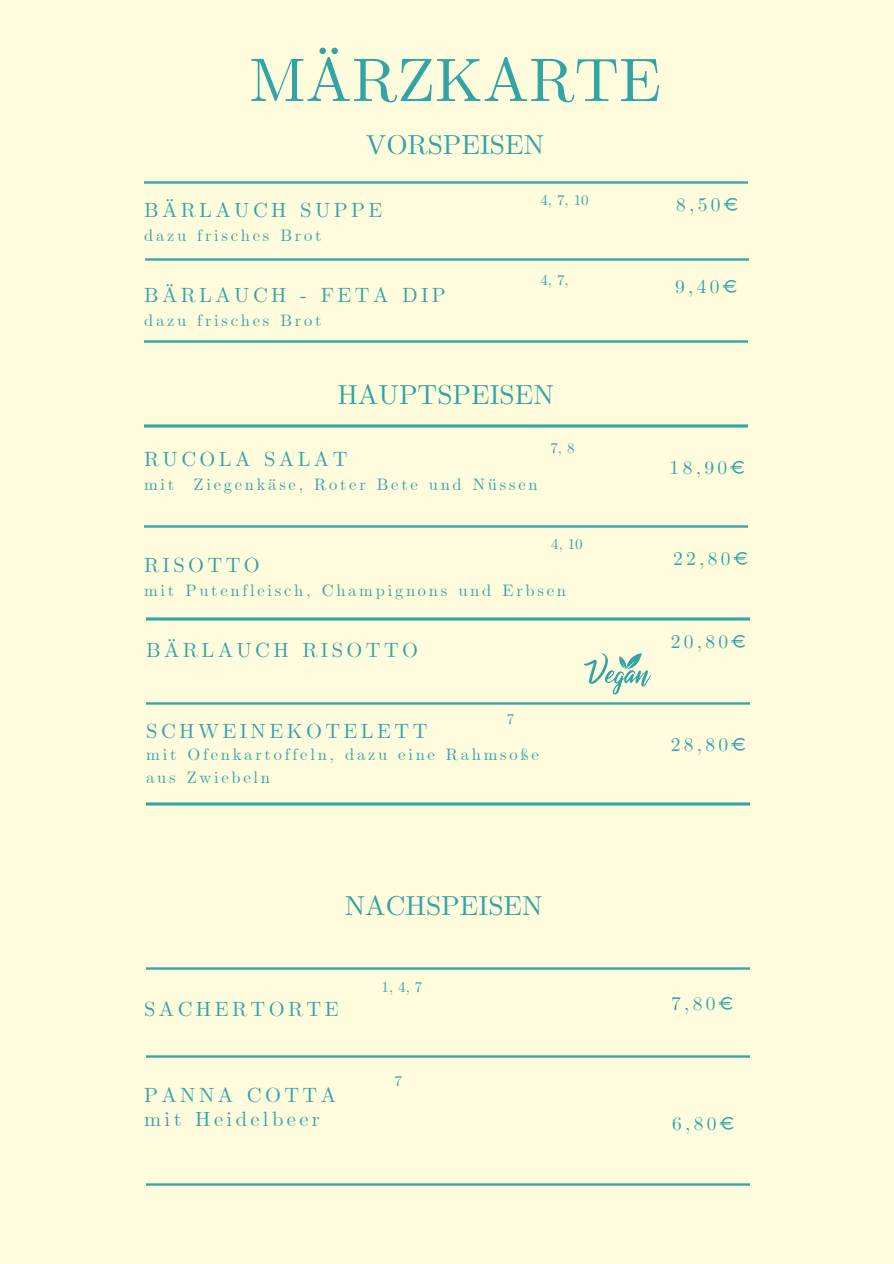
<style>
.page{position:relative;width:894px;height:1264px;background:#fff}
.page>*{position:absolute;margin:0;border:0;box-sizing:border-box;transform-origin:0 0}
.t1{font:61.65px "CMU Serif";color:#31a4a6}
.t2{font:27.3px "CMU Serif";color:#31a4a6}
.t3{font:20.55px/23.7px "CMU Serif";letter-spacing:.165em;color:#31a4a6}
.t4{font:19.5px "CMU Serif";letter-spacing:.165em;color:#31a4a6}
.t5{font:16.5px "CMU Serif";letter-spacing:.17em;color:#31a4a6}
.t6{font:15px "CMU Serif";color:#31a4a6}
</style>
<div class="page">
<div style="left:0;top:0;width:893px;height:1263px;background:#fffcdd"></div>
<img style="left:144px;top:181px;width:603px;height:2px">
<img style="left:144px;top:341px;width:603px;height:2px">
<img style="left:144px;top:425px;width:603px;height:2px">
<img style="left:144px;top:525px;width:603px;height:3px">
<img style="left:145px;top:259px;width:603px;height:2px">
<img style="left:146px;top:618px;width:603px;height:2px">
<img style="left:146px;top:702px;width:603px;height:2px">
<img style="left:146px;top:803px;width:603px;height:2px">
<img style="left:146px;top:1055px;width:603px;height:2px">
<img style="left:146px;top:967px;width:603px;height:2px">
<img style="left:146px;top:1183px;width:603px;height:2px">
<svg style="left:583px;top:653px;width:68px;height:41px"></svg>
<h2 class="t1" style="left:249px;top:43px;width:413px">MÄRZKARTE</h2>
<h2 class="t2" style="left:366px;top:128px;width:180px">VORSPEISEN</h2>
<h2 class="t3" style="left:144px;top:199px;width:240px">BÄRLAUCH SUPPE</h2>
<p class="t5" style="left:144px;top:226px;width:179px">dazu frisches Brot</p>
<p class="t3" style="left:144px;top:285px;width:303px">BÄRLAUCH - FETA DIP</p>
<p class="t5" style="left:144px;top:311px;width:179px">dazu frisches Brot</p>
<p class="t6" style="left:540px;top:191px;width:50px">4, 7, 10</p>
<p class="t6" style="left:540px;top:271px;width:30px">4, 7,</p>
<h3 class="t4" style="left:676px;top:193px;width:63px">8,50€</h3>
<p class="t4" style="left:675px;top:275px;width:63px">9,40€</p>
<h3 class="t2" style="left:337px;top:378px;width:218px">HAUPTSPEISEN</h3>
<p class="t3" style="left:144px;top:448px;width:205px">RUCOLA SALAT</p>
<p class="t5" style="left:144px;top:474px;width:395px">mit Ziegenkäse, Roter Bete und Nüssen</p>
<p class="t6" style="left:550px;top:438px;width:26px">7, 8</p>
<p class="t6" style="left:551px;top:534px;width:33px">4, 10</p>
<p class="t3" style="left:144px;top:554px;width:117px">RISOTTO</p>
<h3 class="t5" style="left:144px;top:580px;width:423px">mit Putenfleisch, Champignons und Erbsen</h3>
<p class="t3" style="left:146px;top:639px;width:273px">BÄRLAUCH RISOTTO</p>
<h3 class="t6" style="left:506px;top:710px;width:9px">7</h3>
<p class="t3" style="left:146px;top:720px;width:282px">SCHWEINEKOTELETT</p>
<h1 class="t5" style="left:146px;top:745px;width:394px">mit Ofenkartoffeln, dazu eine Rahmsoße</h1>
<p class="t5" style="left:146px;top:767px;width:125px">aus Zwiebeln</p>
<p class="t4" style="left:669px;top:456px;width:76px">18,90€</p>
<p class="t4" style="left:673px;top:546px;width:76px">22,80€</p>
<h3 class="t4" style="left:670px;top:629px;width:76px">20,80€</h3>
<p class="t4" style="left:670px;top:733px;width:76px">28,80€</p>
<p class="t2" style="left:345px;top:889px;width:199px">NACHSPEISEN</p>
<h1 class="t3" style="left:144px;top:998px;width:196px">SACHERTORTE</h1>
<p class="t3" style="left:144px;top:1084px;width:193px">PANNA COTTA mit Heidelbeer</p>
<p class="t6" style="left:381px;top:977px;width:42px">1, 4, 7</p>
<h2 class="t6" style="left:394px;top:1072px;width:9px">7</h2>
<p class="t4" style="left:671px;top:991px;width:63px">7,80€</p>
<p class="t4" style="left:671px;top:1111px;width:63px">6,80€</p>
</div>
